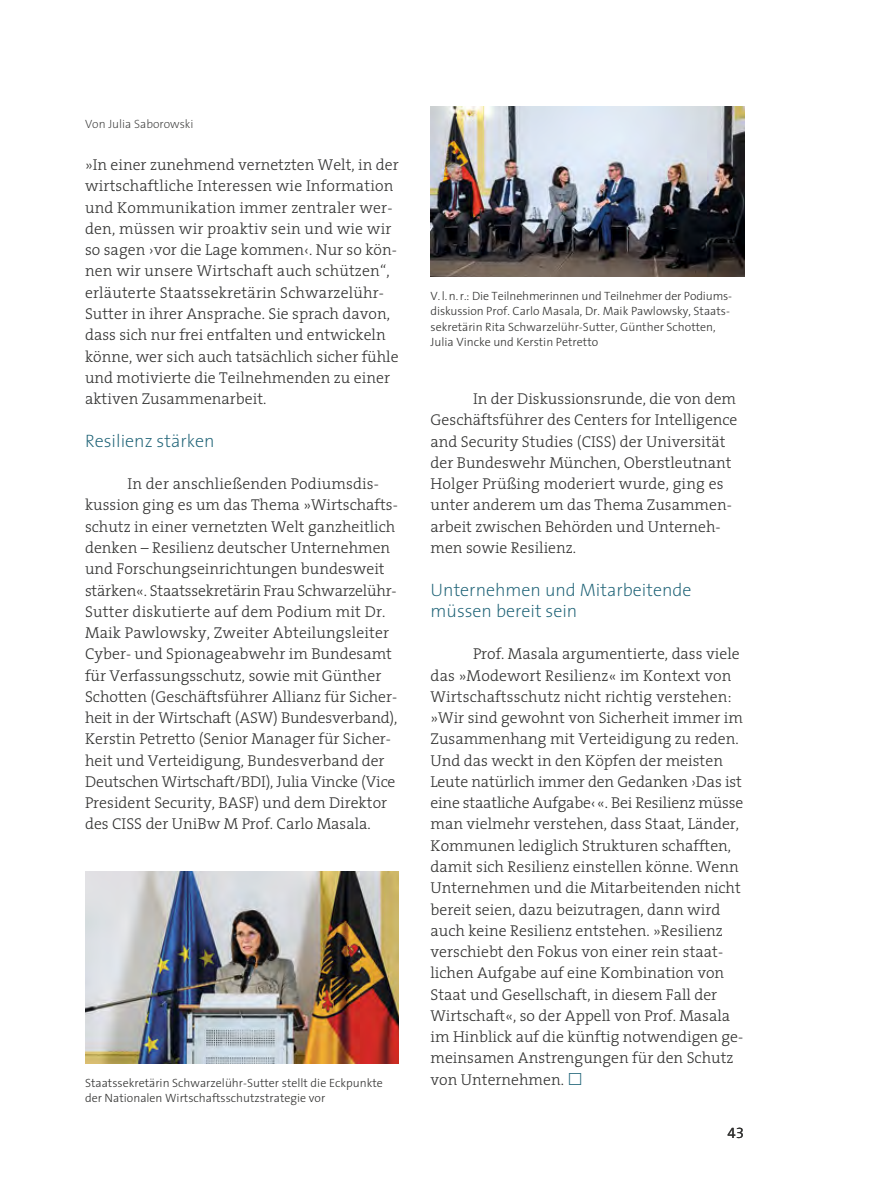
<style>
.page{position:relative;width:893px;height:1191px;background:#fff}
.page>*{position:absolute;margin:0;border:0;box-sizing:border-box;transform-origin:0 0}
.t1{font:200 18px/21.3px "The Sans";color:#1c6175}
.t2{font:300 15.75px/21.3px "The Serif";color:#313130}
.t3{font:15px "The Sans Light Expert";color:#313130}
.t4{font:300 12px/15px "The Sans";color:#313130}
.t5{font:200 12px "The Sans";color:#313130}
.s1{font-family:"Klavika Arrows";font-size:18px;color:#1c6175}
</style>
<div class="page">
<img style="left:85px;top:872px;width:314px;height:191px">
<img style="left:431px;top:106px;width:313px;height:170px">
<p class="t5" style="left:85px;top:114px;width:110px">Von Julia Saborowski</p>
<p class="t2" style="left:85px;top:154px;width:315px">»In einer zunehmend vernetzten Welt, in der wirtschaftliche Interessen wie Information und Kommunikation immer zentraler wer&shy;den, müssen wir proaktiv sein und wie wir so sagen ›vor die Lage kommen‹. Nur so kön&shy;nen wir unsere Wirtschaft auch schützen“, erläuterte Staatssekretärin Schwarzelühr-Sutter in ihrer Ansprache. Sie sprach davon, dass sich nur frei entfalten und entwickeln könne, wer sich auch tatsächlich sicher fühle und motivierte die Teilnehmenden zu einer aktiven Zusammenarbeit.</p>
<p class="t1" style="left:85px;top:429px;width:131px">Resilienz stärken</p>
<p class="t2" style="left:85px;top:472px;width:314px;text-indent:43px">In der anschließenden Podiumsdis&shy;kussion ging es um das Thema »Wirtschafts&shy;schutz in einer vernetzten Welt ganzheitlich denken – Resilienz deutscher Unternehmen und Forschungseinrichtungen bundesweit stärken«. Staatssekretärin Frau Schwarzelühr-Sutter diskutierte auf dem Podium mit Dr.<br>Maik Pawlowsky, Zweiter Abteilungsleiter Cyber- und Spionageabwehr im Bundesamt für Verfassungsschutz, sowie mit Günther Schotten (Geschäftsführer Allianz für Sicher&shy;heit in der Wirtschaft (ASW) Bundesverband), Kerstin Petretto (Senior Manager für Sicher&shy;heit und Verteidigung, Bundesverband der Deutschen Wirtschaft/BDI), Julia Vincke (Vice President Security, BASF) und dem Direktor des CISS der UniBw M Prof. Carlo Masala.</p>
<p class="t4" style="left:85px;top:1075px;width:299px">Staatssekretärin Schwarzelühr-Sutter stellt die Eckpunkte der Nationalen Wirtschaftsschutzstrategie vor</p>
<p class="t4" style="left:431px;top:288px;width:303px">V. l. n. r.: Die Teilnehmerinnen und Teilnehmer der Podiums&shy;diskussion Prof. Carlo Masala, Dr. Maik Pawlowsky, Staats&shy;sekretärin Rita Schwarzelühr-Sutter, Günther Schotten, Julia Vincke und Kerstin Petretto</p>
<p class="t2" style="left:430px;top:387px;width:308px;text-indent:43px">In der Diskussionsrunde, die von dem Geschäftsführer des Centers for Intelligence and Security Studies (CISS) der Universität der Bundeswehr München, Oberstleutnant Holger Prüßing moderiert wurde, ging es unter anderem um das Thema Zusammen&shy;arbeit zwischen Behörden und Unterneh&shy;men sowie Resilienz.</p>
<p class="t1" style="left:431px;top:578px;width:262px">Unternehmen und Mitarbeitende müssen bereit sein</p>
<p class="t2" style="left:431px;top:643px;width:314px;text-indent:43px">Prof. Masala argumentierte, dass viele das »Modewort Resilienz« im Kontext von Wirtschaftsschutz nicht richtig verstehen: »Wir sind gewohnt von Sicherheit immer im Zusammenhang mit Verteidigung zu reden.<br>Und das weckt in den Köpfen der meisten Leute natürlich immer den Gedanken ›Das ist eine staatliche Aufgabe‹«. Bei Resilienz müsse man vielmehr verstehen, dass Staat, Länder, Kommunen lediglich Strukturen schafften, damit sich Resilienz einstellen könne. Wenn Unternehmen und die Mitarbeitenden nicht bereit seien, dazu beizutragen, dann wird auch keine Resilienz entstehen. »Resilienz verschiebt den Fokus von einer rein staat&shy;lichen Aufgabe auf eine Kombination von Staat und Gesellschaft, in diesem Fall der Wirtschaft«, so der Appell von Prof. Masala im Hinblick auf die künftig notwendigen ge&shy;meinsamen Anstrengungen für den Schutz von Unternehmen. <span class="s1">)</span></p>
<p class="t3" style="left:727px;top:1121px;width:18px">43</p>
</div>
